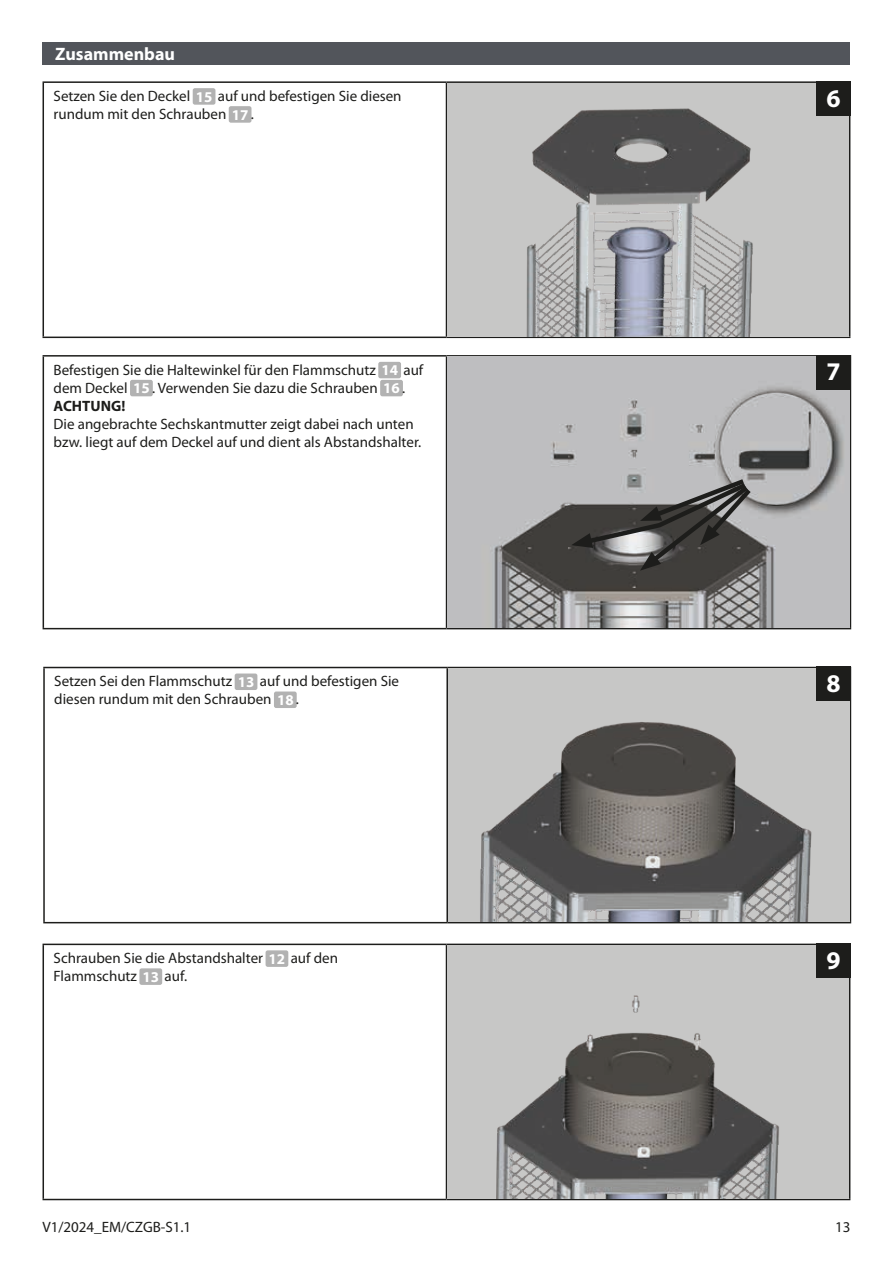
<style>
.page{position:relative;width:893px;height:1263px;background:#fff}
.page>*{position:absolute;margin:0;border:0;box-sizing:border-box;transform-origin:0 0}
.Montageschritte{font:700 25.5px "Myriad Pro";color:#fff}
.Kapitelbalken_aus{font:700 18px "Myriad Pro";color:#fff}
.Fließtext_Unterkapit{font:15px/18px "Myriad Pro";color:#1d1d1b}
.Fließtext_Unterkapit-2{font:700 15px "Myriad Pro";color:#1d1d1b}
.s1{font-weight:700;color:#fff}
</style>
<div class="page">
<div style="left:43px;top:43px;width:807px;height:17px;background:#52555b"></div>
<div style="left:43px;top:47px;width:807px;height:18px;background:#52555b"></div>
<hr style="left:43px;top:355px;width:404px;height:2px;background:#1d1d1b">
<hr style="left:43px;top:357px;width:1px;height:271px;background:#1d1d1b">
<hr style="left:447px;top:355px;width:404px;height:2px;background:#1d1d1b">
<hr style="left:446px;top:357px;width:1px;height:271px;background:#1d1d1b">
<hr style="left:850px;top:357px;width:1px;height:271px;background:#1d1d1b">
<hr style="left:43px;top:628px;width:404px;height:1px;background:#1d1d1b">
<hr style="left:447px;top:628px;width:404px;height:1px;background:#1d1d1b">
<div style="left:379px;top:363px;width:21px;height:15px;background:#b2b2b2;border-radius:2px"></div>
<div style="left:378px;top:362px;width:23px;height:16px;border:2px solid #b2b2b2;border-radius:2px"></div>
<div style="left:131px;top:381px;width:21px;height:15px;background:#b2b2b2;border-radius:2px"></div>
<div style="left:130px;top:380px;width:23px;height:16px;border:2px solid #b2b2b2;border-radius:2px"></div>
<div style="left:381px;top:381px;width:21px;height:15px;background:#b2b2b2;border-radius:2px"></div>
<div style="left:380px;top:380px;width:23px;height:16px;border:2px solid #b2b2b2;border-radius:2px"></div>
<img style="left:447px;top:357px;width:403px;height:271px">
<hr style="left:43px;top:81px;width:403px;height:2px;background:#1d1d1b">
<hr style="left:43px;top:83px;width:1px;height:254px;background:#1d1d1b">
<hr style="left:446px;top:81px;width:404px;height:2px;background:#1d1d1b">
<hr style="left:446px;top:83px;width:1px;height:254px;background:#1d1d1b">
<hr style="left:849px;top:83px;width:1px;height:254px;background:#1d1d1b">
<hr style="left:43px;top:337px;width:403px;height:1px;background:#1d1d1b">
<hr style="left:446px;top:337px;width:404px;height:1px;background:#1d1d1b">
<div style="left:193px;top:89px;width:22px;height:15px;background:#b2b2b2;border-radius:2px"></div>
<div style="left:193px;top:88px;width:22px;height:17px;border:2px solid #b2b2b2;border-radius:2px"></div>
<div style="left:229px;top:107px;width:22px;height:15px;background:#b2b2b2;border-radius:2px"></div>
<div style="left:229px;top:106px;width:22px;height:17px;border:2px solid #b2b2b2;border-radius:2px"></div>
<div style="left:447px;top:83px;width:402px;height:254px;background:#c7c7c6"></div>
<img style="left:526px;top:108px;width:312px;height:229px">
<hr style="left:43px;top:667px;width:404px;height:1px;background:#1d1d1b">
<hr style="left:43px;top:668px;width:2px;height:254px;background:#1d1d1b">
<hr style="left:447px;top:667px;width:404px;height:1px;background:#1d1d1b">
<hr style="left:446px;top:668px;width:2px;height:254px;background:#1d1d1b">
<hr style="left:850px;top:668px;width:1px;height:254px;background:#1d1d1b">
<hr style="left:43px;top:922px;width:404px;height:1px;background:#1d1d1b">
<hr style="left:447px;top:922px;width:404px;height:1px;background:#1d1d1b">
<div style="left:235px;top:674px;width:22px;height:15px;background:#b2b2b2;border-radius:2px"></div>
<div style="left:235px;top:673px;width:22px;height:17px;border:2px solid #b2b2b2;border-radius:2px"></div>
<div style="left:275px;top:692px;width:21px;height:15px;background:#b2b2b2;border-radius:2px"></div>
<div style="left:274px;top:691px;width:23px;height:17px;border:2px solid #b2b2b2;border-radius:2px"></div>
<div style="left:448px;top:668px;width:402px;height:254px;background:#c7c7c6"></div>
<img style="left:480px;top:722px;width:332px;height:200px">
<hr style="left:43px;top:943px;width:403px;height:2px;background:#1d1d1b">
<hr style="left:43px;top:945px;width:1px;height:254px;background:#1d1d1b">
<hr style="left:446px;top:943px;width:404px;height:2px;background:#1d1d1b">
<hr style="left:446px;top:945px;width:1px;height:254px;background:#1d1d1b">
<hr style="left:849px;top:945px;width:1px;height:254px;background:#1d1d1b">
<hr style="left:43px;top:1199px;width:403px;height:1px;background:#1d1d1b">
<hr style="left:446px;top:1199px;width:404px;height:1px;background:#1d1d1b">
<div style="left:266px;top:951px;width:22px;height:15px;background:#b2b2b2;border-radius:2px"></div>
<div style="left:266px;top:950px;width:22px;height:17px;border:2px solid #b2b2b2;border-radius:2px"></div>
<div style="left:140px;top:969px;width:21px;height:15px;background:#b2b2b2;border-radius:2px"></div>
<div style="left:139px;top:968px;width:23px;height:17px;border:2px solid #b2b2b2;border-radius:2px"></div>
<div style="left:447px;top:945px;width:402px;height:254px;background:#c7c7c6"></div>
<img style="left:496px;top:995px;width:283px;height:204px">
<div style="left:816px;top:81px;width:34px;height:34px;background:#1d1d1b"></div>
<div style="left:816px;top:355px;width:34px;height:34px;background:#1d1d1b"></div>
<div style="left:816px;top:667px;width:34px;height:34px;background:#1d1d1b"></div>
<div style="left:816px;top:944px;width:34px;height:34px;background:#1d1d1b"></div>
<svg style="left:571px;top:475px;width:184px;height:96px;background:#6b6a69"></svg>
<p class="Kapitelbalken_aus" style="left:55px;top:42px;width:121px">Zusammenbau</p>
<p class="Fließtext_Unterkapit" style="left:54px;top:87px;width:350px">Setzen Sie den Deckel <span class="s1">15</span> auf und befestigen Sie diesen</p>
<p class="Fließtext_Unterkapit" style="left:54px;top:105px;width:202px">rundum mit den Schrauben <span class="s1">17</span> .</p>
<p class="Montageschritte" style="left:826px;top:81px;width:16px">6</p>
<p class="Fließtext_Unterkapit" style="left:54px;top:360px;width:371px">Befestigen Sie die Haltewinkel für den Flammschutz <span class="s1">14</span> auf dem Deckel <span class="s1">15</span> . Verwenden Sie dazu die Schrauben <span class="s1">16</span> .</p>
<p class="Fließtext_Unterkapit-2" style="left:54px;top:396px;width:73px">ACHTUNG!</p>
<p class="Fließtext_Unterkapit" style="left:54px;top:414px;width:369px">Die angebrachte Sechskantmutter zeigt dabei nach unten bzw. liegt auf dem Deckel auf und dient als Abstandshalter.</p>
<p class="Montageschritte" style="left:826px;top:355px;width:16px">7</p>
<p class="Fließtext_Unterkapit" style="left:54px;top:672px;width:346px">Setzen Sei den Flammschutz <span class="s1">13</span> auf und befestigen Sie diesen rundum mit den Schrauben <span class="s1">18</span> .</p>
<p class="Montageschritte" style="left:826px;top:667px;width:16px">8</p>
<p class="Fließtext_Unterkapit" style="left:54px;top:949px;width:286px">Schrauben Sie die Abstandshalter <span class="s1">12</span> auf den</p>
<p class="Fließtext_Unterkapit" style="left:54px;top:967px;width:135px">Flammschutz <span class="s1">13</span> auf.</p>
<p class="Montageschritte" style="left:826px;top:943px;width:16px">9</p>
<p class="Fließtext_Unterkapit" style="left:43px;top:1217px;width:150px">V1/2024_EM/CZGB-S1.1</p>
<p class="Fließtext_Unterkapit" style="left:835px;top:1217px;width:17px">13</p>
</div>
